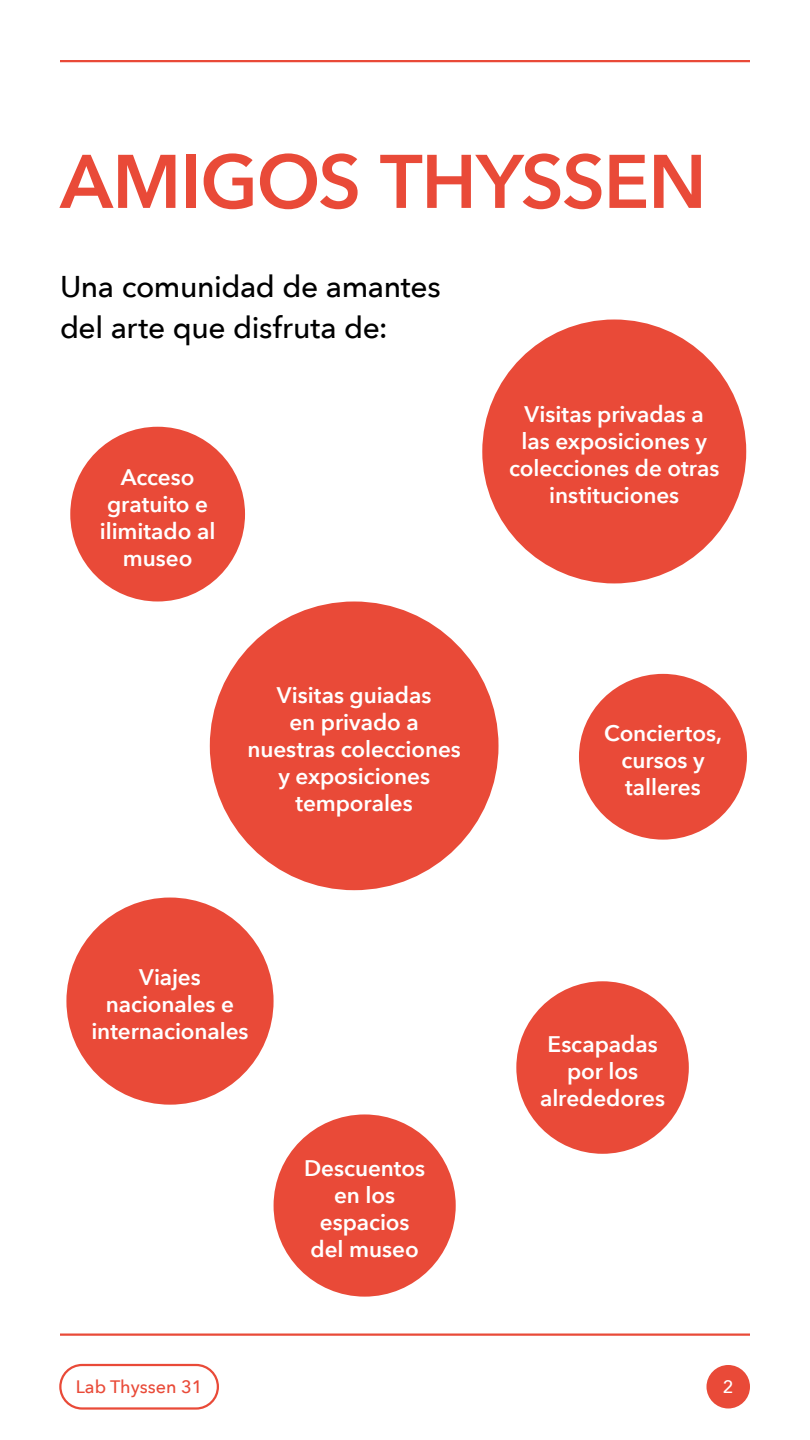
<style>
.page{position:relative;width:810px;height:1440px;background:#fff}
.page>*{position:absolute;margin:0;border:0;box-sizing:border-box;transform-origin:0 0}
.t1{font:600 75px "Avenir Next";letter-spacing:-.015em;color:#e94a38}
.t2{font:500 30px/40.5px "Avenir Next";letter-spacing:-.015em;color:#000}
.t3{font:600 22.5px/27px "Avenir Next";letter-spacing:-.005em;color:#fff;text-align:center}
.t4{font:500 18px "Avenir Next";color:#e94a38}
.t5{font:500 18px "Avenir Next";color:#fff}
</style>
<div class="page">
<div style="left:706px;top:1365px;width:44px;height:43px;background:#e94a38;border-radius:50%"></div>
<hr style="left:60px;top:1334px;width:690px;height:2px;background:#e94a38">
<hr style="left:60px;top:60px;width:690px;height:2px;background:#e94a38">
<div style="left:59px;top:1364px;width:160px;height:46px;border:2px solid #e94a38;border-radius:22px"></div>
<div style="left:70px;top:427px;width:175px;height:175px;background:#e94a38;border-radius:50%"></div>
<div style="left:516px;top:981px;width:173px;height:173px;background:#e94a38;border-radius:50%"></div>
<div style="left:579px;top:674px;width:168px;height:166px;background:#e94a38;border-radius:50%"></div>
<div style="left:66px;top:898px;width:208px;height:207px;background:#e94a38;border-radius:50%"></div>
<div style="left:274px;top:1114px;width:182px;height:183px;background:#e94a38;border-radius:50%"></div>
<div style="left:210px;top:602px;width:289px;height:288px;background:#e94a38;border-radius:50%"></div>
<div style="left:482px;top:320px;width:264px;height:263px;background:#e94a38;border-radius:50%"></div>
<h1 class="t1" style="left:60px;top:117px;width:648px">AMIGOS THYSSEN</h1>
<h2 class="t2" style="left:60px;top:265px;width:382px">Una comunidad de amantes del arte que disfruta de:</h2>
<p class="t3" style="left:100px;top:463px;width:117px">Acceso gratuito e ilimitado al museo</p>
<p class="t3" style="left:247px;top:681px;width:215px">Visitas guiadas<br>en privado a nuestras colecciones y exposiciones temporales</p>
<p class="t3" style="left:509px;top:400px;width:212px">Visitas privadas a las exposiciones y colecciones de otras instituciones</p>
<p class="t3" style="left:604px;top:719px;width:119px">Conciertos, cursos y talleres</p>
<p class="t3" style="left:91px;top:963px;width:159px">Viajes nacionales e internacionales</p>
<p class="t3" style="left:304px;top:1154px;width:122px">Descuentos en los espacios del museo</p>
<p class="t3" style="left:540px;top:1030px;width:126px">Escapadas por los alrededores</p>
<p class="t4" style="left:76px;top:1371px;width:128px">Lab Thyssen 31</p>
<p class="t5" style="left:723px;top:1371px;width:12px">2</p>
</div>
